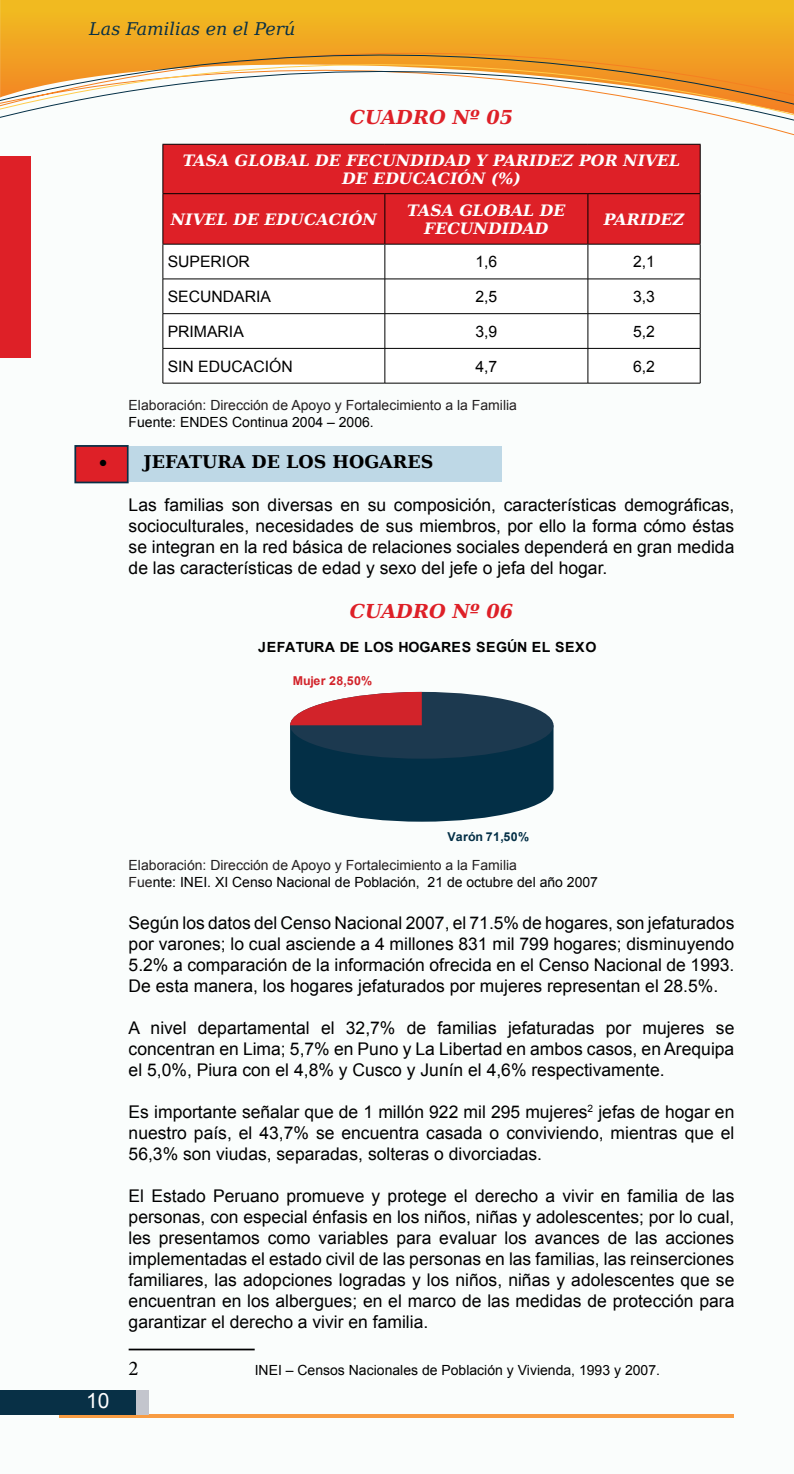
<style>
.page{position:relative;width:794px;height:1474px;background:#fff}
.page>*{position:absolute;margin:0;border:0;box-sizing:border-box;transform-origin:0 0}
.t1{font:21px "Arial";color:#fff}
.t2{font:21px "Minion Pro";color:#000}
.t3{font:italic 700 19.25px "DejaVu Serif";color:#de2027}
.t4{font:17.5px/21px "Arial";color:#000;text-align:justify}
.t5{font:700 17.5px "DejaVu Serif";color:#000}
.t6{font:italic 17.5px "DejaVu Serif";color:#083046}
.t7{font:italic 700 15.75px/17.5px "DejaVu Serif";color:#fff;text-align:center}
.t8{font:15.75px "Arial";color:#000}
.t9{font:14px/16.8px "Arial";color:#231f20}
.t10{font:14px "Arial";color:#000}
.t11{font:700 14px "Arial";letter-spacing:.015em;color:#010101}
.t12{font:700 12.25px "Arial";letter-spacing:.025em;color:#032f46}
.t13{font:700 12.25px "Arial";letter-spacing:.015em;color:#d2232a}
.s1{color:#000}
</style>
<div class="page">
<div style="left:0;top:0;width:794px;height:1473px;background:#fafdfc"></div>
<svg style="left:0;top:0;width:794px;height:183px"></svg>
<hr style="left:60px;top:1414px;width:674px;height:4px;background:#f89c43">
<div style="left:0;top:1389px;width:136px;height:25px;background:#083046"></div>
<div style="left:136px;top:1389px;width:13px;height:25px;background:#c3c5cd"></div>
<div style="left:0;top:156px;width:30px;height:202px;background:#de2027"></div>
<div style="left:163px;top:145px;width:537px;height:99px;background:#de2027"></div>
<svg style="left:164px;top:245px;width:536px;height:138px"></svg>
<hr style="left:700px;top:245px;width:1px;height:34px;background:#000">
<hr style="left:700px;top:279px;width:1px;height:34px;background:#000">
<hr style="left:700px;top:314px;width:1px;height:34px;background:#000">
<hr style="left:163px;top:278px;width:222px;height:1px;background:#000">
<hr style="left:385px;top:278px;width:203px;height:1px;background:#000">
<hr style="left:588px;top:278px;width:112px;height:1px;background:#000">
<hr style="left:163px;top:313px;width:222px;height:1px;background:#000">
<hr style="left:385px;top:313px;width:203px;height:1px;background:#000">
<hr style="left:588px;top:313px;width:112px;height:1px;background:#000">
<hr style="left:163px;top:348px;width:222px;height:1px;background:#000">
<hr style="left:385px;top:348px;width:203px;height:1px;background:#000">
<hr style="left:588px;top:348px;width:112px;height:1px;background:#000">
<hr style="left:163px;top:383px;width:222px;height:1px;background:#000">
<hr style="left:385px;top:383px;width:203px;height:1px;background:#000">
<hr style="left:588px;top:383px;width:112px;height:1px;background:#000">
<hr style="left:163px;top:245px;width:1px;height:34px;background:#000">
<hr style="left:384px;top:245px;width:1px;height:34px;background:#000">
<hr style="left:587px;top:245px;width:1px;height:34px;background:#000">
<hr style="left:163px;top:279px;width:1px;height:34px;background:#000">
<hr style="left:384px;top:279px;width:1px;height:34px;background:#000">
<hr style="left:587px;top:279px;width:1px;height:34px;background:#000">
<hr style="left:163px;top:314px;width:1px;height:34px;background:#000">
<hr style="left:384px;top:314px;width:1px;height:34px;background:#000">
<hr style="left:587px;top:314px;width:1px;height:34px;background:#000">
<hr style="left:163px;top:348px;width:1px;height:35px;background:#000">
<hr style="left:384px;top:348px;width:1px;height:35px;background:#000">
<hr style="left:587px;top:348px;width:1px;height:35px;background:#000">
<hr style="left:700px;top:348px;width:1px;height:35px;background:#000">
<hr style="left:162px;top:144px;width:223px;height:1px;background:#000">
<hr style="left:162px;top:145px;width:1px;height:48px;background:#000">
<hr style="left:385px;top:144px;width:203px;height:1px;background:#000">
<hr style="left:588px;top:144px;width:112px;height:1px;background:#000">
<hr style="left:700px;top:145px;width:1px;height:48px;background:#000">
<hr style="left:162px;top:193px;width:223px;height:1px;background:#000">
<hr style="left:162px;top:194px;width:1px;height:50px;background:#000">
<hr style="left:162px;top:244px;width:223px;height:1px;background:#000">
<hr style="left:385px;top:193px;width:203px;height:1px;background:#000">
<hr style="left:384px;top:194px;width:1px;height:50px;background:#000">
<hr style="left:385px;top:244px;width:203px;height:1px;background:#000">
<hr style="left:588px;top:193px;width:112px;height:1px;background:#000">
<hr style="left:587px;top:194px;width:1px;height:50px;background:#000">
<hr style="left:700px;top:194px;width:1px;height:50px;background:#000">
<hr style="left:588px;top:244px;width:112px;height:1px;background:#000">
<svg style="left:290px;top:692px;width:263px;height:129px;background:#394658"></svg>
<hr style="left:129px;top:1348px;width:126px;height:2px;background:#000">
<div style="left:129px;top:446px;width:373px;height:35px;background:#bed8e6"></div>
<div style="left:74px;top:445px;width:55px;height:38px;background:#de2027;border:2px solid #083046"></div>
<p class="t6" style="left:89px;top:14px;width:208px">Las Familias en el Perú</p>
<p class="t3" style="left:350px;top:100px;width:165px">CUADRO Nº 05</p>
<p class="t7" style="left:183px;top:151px;width:499px">TASA GLOBAL DE FECUNDIDAD Y PARIDEZ POR NIVEL<br>DE EDUCACIÓN (%)</p>
<p class="t7" style="left:171px;top:209px;width:207px">NIVEL DE EDUCACIÓN</p>
<p class="t7" style="left:407px;top:201px;width:160px">TASA GLOBAL DE<br>FECUNDIDAD</p>
<p class="t7" style="left:604px;top:209px;width:82px">PARIDEZ</p>
<p class="t8" style="left:168px;top:251px;width:84px">SUPERIOR</p>
<p class="t8" style="left:475px;top:251px;width:23px">1,6</p>
<p class="t8" style="left:633px;top:251px;width:23px">2,1</p>
<p class="t8" style="left:168px;top:286px;width:105px">SECUNDARIA</p>
<p class="t8" style="left:475px;top:286px;width:23px">2,5</p>
<p class="t8" style="left:633px;top:286px;width:23px">3,3</p>
<p class="t8" style="left:168px;top:321px;width:78px">PRIMARIA</p>
<p class="t8" style="left:475px;top:321px;width:23px">3,9</p>
<p class="t8" style="left:633px;top:321px;width:23px">5,2</p>
<p class="t8" style="left:168px;top:355px;width:127px">SIN EDUCACIÓN</p>
<p class="t8" style="left:475px;top:355px;width:23px">4,7</p>
<p class="t8" style="left:633px;top:355px;width:23px">6,2</p>
<p class="t9" style="left:129px;top:397px;width:390px">Elaboración: Dirección de Apoyo y Fortalecimiento a la Familia</p>
<p class="t10" style="left:129px;top:412px;width:247px">Fuente: ENDES Continua 2004 – 2006.</p>
<p class="t5" style="left:99px;top:447px;width:336px">• JEFATURA DE LOS HOGARES</p>
<p class="t4" style="left:129px;top:494px;width:607px">Las familias son diversas en su composición, características demográficas, socioculturales, necesidades de sus miembros, por ello la forma cómo éstas se integran en la red básica de relaciones sociales dependerá en gran medida de las características de edad y sexo del jefe o jefa del hogar.</p>
<p class="t3" style="left:350px;top:594px;width:165px">CUADRO Nº 06</p>
<p class="t11" style="left:258px;top:637px;width:340px">JEFATURA DE LOS HOGARES SEGÚN EL SEXO</p>
<p class="t13" style="left:293px;top:672px;width:81px">Mujer 28,50%</p>
<p class="t12" style="left:447px;top:829px;width:83px">Varón 71,50%</p>
<p class="t1" style="left:86px;top:1387px;width:25px">10</p>
<p class="t9" style="left:129px;top:856px;width:471px">Elaboración: Dirección de Apoyo y Fortalecimiento a la Familia<br>Fue<span class="s1">nte: INEI. XI Censo Nacional de Población, 21 de octubre del año 2007</span></p>
<p class="t4" style="left:129px;top:912px;width:607px">Según los datos del Censo Nacional 2007, el 71.5% de hogares, son jefaturados por varones; lo cual asciende a 4 millones 831 mil 799 hogares; disminuyendo 5.2% a comparación de la información ofrecida en el Censo Nacional de 1993.<br>De esta manera, los hogares jefaturados por mujeres representan el 28.5%.</p>
<p class="t4" style="left:129px;top:1017px;width:607px">A nivel departamental el 32,7% de familias jefaturadas por mujeres se concentran en Lima; 5,7% en Puno y La Libertad en ambos casos, en Arequipa el 5,0%, Piura con el 4,8% y Cusco y Junín el 4,6% respectivamente.</p>
<p class="t4" style="left:129px;top:1101px;width:607px">Es importante señalar que de 1 millón 922 mil 295 mujeres<sup>2</sup> jefas de hogar en nuestro país, el 43,7% se encuentra casada o conviviendo, mientras que el 56,3% son viudas, separadas, solteras o divorciadas.</p>
<p class="t4" style="left:129px;top:1185px;width:607px">El Estado Peruano promueve y protege el derecho a vivir en familia de las personas, con especial énfasis en los niños, niñas y adolescentes; por lo cual, les presentamos como variables para evaluar los avances de las acciones implementadas el estado civil de las personas en las familias, las reinserciones familiares, las adopciones logradas y los niños, niñas y adolescentes que se encuentran en los albergues; en el marco de las medidas de protección para garantizar el derecho a vivir en familia.</p>
<p class="t2" style="left:129px;top:1353px;width:12px">2</p>
<p class="t10" style="left:255px;top:1360px;width:407px">INEI – Censos Nacionales de Población y Vivienda, 1993 y 2007.</p>
</div>
